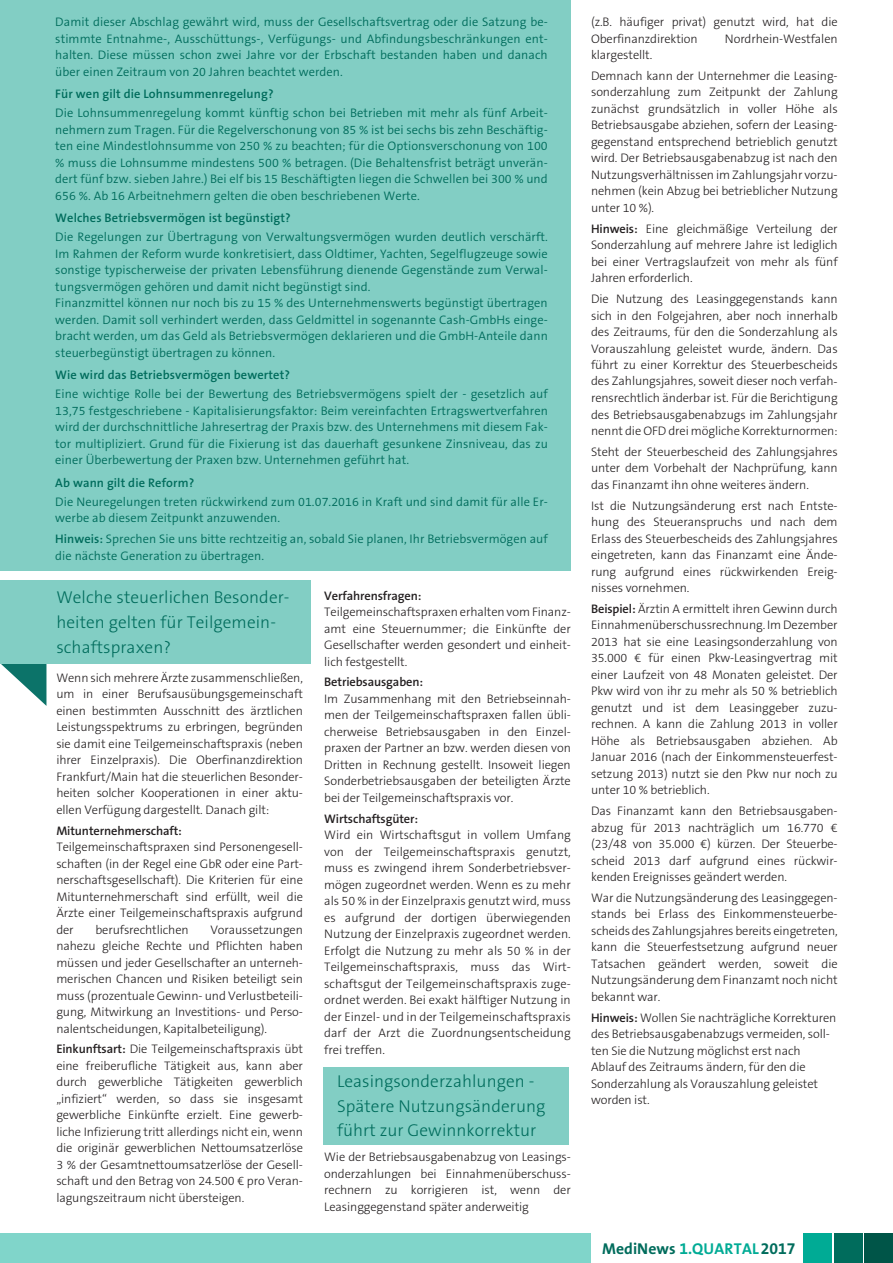
<style>
.page{position:relative;width:893px;height:1263px;background:#fff}
.page>*{position:absolute;margin:0;border:0;box-sizing:border-box;transform-origin:0 0}
.t1{font:300 17.25px/24.8px "The Sans B Plus W3";letter-spacing:.005em;color:#006c5c}
.t2{font:700 15.75px "The Sans B Plus W7";letter-spacing:.005em;color:#006c5c}
.t3{font:300 12.45px/16.5px "The Sans B Plus W3";letter-spacing:-.01em;color:#231f20;text-align:justify}
.t4{font:300 12.45px/16.5px "The Sans B Plus W4";letter-spacing:.005em;color:#006c5c;text-align:justify}
.t5{font:600 12.45px "The Sans B Plus W6";letter-spacing:.01em;color:#006c5c}
.t6{font:600 12.45px "The Sans B Plus W6";letter-spacing:-.01em;color:#231f20}
.s1{font-family:"The Sans B Plus W6";font-weight:600}
.s2{color:#00ab95}
</style>
<div class="page">
<div style="left:323px;top:1067px;width:246px;height:77px;background:#82cec4"></div>
<svg style="left:0;top:663px;width:46px;height:43px"></svg>
<div style="left:0;top:580px;width:310px;height:83px;background:#82cec4"></div>
<div style="left:0;top:0;width:571px;height:570px;background:#82cec4"></div>
<div style="left:0;top:1233px;width:591px;height:30px;background:#80d5ca"></div>
<div style="left:834px;top:1233px;width:29px;height:30px;background:#006c5c"></div>
<div style="left:864px;top:1233px;width:29px;height:30px;background:#005548"></div>
<div style="left:803px;top:1233px;width:29px;height:30px;background:#00ab95"></div>
<p class="t4" style="left:55px;top:14px;width:494px">Damit dieser Abschlag gewährt wird, muss der Gesellschaftsvertrag oder die Satzung be&shy;stimmte Entnahme-, Ausschüttungs-, Verfügungs- und Abfindungsbeschränkungen ent&shy;halten. Diese müssen schon zwei Jahre vor der Erbschaft bestanden haben und danach über einen Zeitraum von 20 Jahren beachtet werden.</p>
<p class="t5" style="left:55px;top:86px;width:220px">Für wen gilt die Lohnsummenregelung?</p>
<p class="t4" style="left:55px;top:105px;width:494px">Die Lohnsummenregelung kommt künftig schon bei Betrieben mit mehr als fünf Arbeit&shy;nehmern zum Tragen. Für die Regelverschonung von 85 % ist bei sechs bis zehn Beschäftig&shy;ten eine Mindestlohnsumme von 250 % zu beachten; für die Optionsverschonung von 100 % muss die Lohnsumme mindestens 500 % betragen. (Die Behaltensfrist beträgt unverän&shy;dert fünf bzw. sieben Jahre.) Bei elf bis 15 Beschäftigten liegen die Schwellen bei 300 % und 656 %. Ab 16 Arbeitnehmern gelten die oben beschriebenen Werte.</p>
<p class="t5" style="left:55px;top:210px;width:237px">Welches Betriebsvermögen ist begünstigt?</p>
<p class="t4" style="left:55px;top:229px;width:494px;text-align:left">Die Regelungen zur Übertragung von Verwaltungsvermögen wurden deutlich verschärft.<br>Im Rahmen der Reform wurde konkretisiert, dass Oldtimer, Yachten, Segelflugzeuge sowie sonstige typischerweise der privaten Lebensführung dienende Gegenstände zum Verwal&shy;tungsvermögen gehören und damit nicht begünstigt sind.<br>Finanzmittel können nur noch bis zu 15 % des Unternehmenswerts begünstigt übertragen werden. Damit soll verhindert werden, dass Geldmittel in sogenannte Cash-GmbHs einge&shy;bracht werden, um das Geld als Betriebsvermögen deklarieren und die GmbH-Anteile dann steuerbegünstigt übertragen zu können.</p>
<p class="t5" style="left:55px;top:367px;width:236px">Wie wird das Betriebsvermögen bewertet?</p>
<p class="t4" style="left:55px;top:386px;width:494px">Eine wichtige Rolle bei der Bewertung des Betriebsvermögens spielt der - gesetzlich auf 13,75 festgeschriebene - Kapitalisierungsfaktor: Beim vereinfachten Ertragswertverfahren wird der durchschnittliche Jahresertrag der Praxis bzw. des Unternehmens mit diesem Fak&shy;tor multipliziert. Grund für die Fixierung ist das dauerhaft gesunkene Zinsniveau, das zu einer Überbewertung der Praxen bzw. Unternehmen geführt hat.</p>
<p class="t5" style="left:55px;top:474px;width:140px">Ab wann gilt die Reform?</p>
<p class="t4" style="left:55px;top:493px;width:494px">Die Neuregelungen treten rückwirkend zum 01.07.2016 in Kraft und sind damit für alle Er&shy;werbe ab diesem Zeitpunkt anzuwenden.</p>
<p class="t4" style="left:55px;top:531px;width:494px"><span class="s1">Hinweis:</span> Sprechen Sie uns bitte rechtzeitig an, sobald Sie planen, Ihr Betriebsvermögen auf die nächste Generation zu übertragen.</p>
<h1 class="t1" style="left:56px;top:585px;width:235px">Welche steuerlichen Besonder&shy;heiten gelten für Teilgemein&shy;schaftspraxen?</h1>
<p class="t3" style="left:56px;top:669px;width:248px">Wenn sich mehrere Ärzte zusammenschließen, um in einer Berufsausübungsgemeinschaft einen bestimmten Ausschnitt des ärztlichen Leistungsspektrums zu erbringen, begründen sie damit eine Teilgemeinschaftspraxis (neben ihrer Einzelpraxis). Die Oberfinanzdirektion Frankfurt/Main hat die steuerlichen Besonder&shy;heiten solcher Kooperationen in einer aktu&shy;ellen Verfügung dargestellt. Danach gilt:</p>
<p class="t6" style="left:56px;top:822px;width:127px">Mitunternehmerschaft:</p>
<p class="t3" style="left:56px;top:839px;width:248px">Teilgemeinschaftspraxen sind Personengesell&shy;schaften (in der Regel eine GbR oder eine Part&shy;nerschaftsgesellschaft). Die Kriterien für eine Mitunternehmerschaft sind erfüllt, weil die Ärzte einer Teilgemeinschaftspraxis aufgrund der</p>
<p class="t3" style="left:95px;top:921px;width:95px">berufsrechtlichen</p>
<p class="t3" style="left:56px;top:921px;width:248px;text-indent:154px">Voraussetzungen nahezu gleiche Rechte und Pflichten haben müssen und jeder Gesellschafter an unterneh&shy;merischen Chancen und Risiken beteiligt sein muss (prozentuale Gewinn- und Verlustbeteili&shy;gung, Mitwirkung an Investitions- und Perso&shy;nalentscheidungen, Kapitalbeteiligung).</p>
<p class="t3" style="left:56px;top:1041px;width:248px"><span class="s1">Einkunftsart:</span> Die Teilgemeinschaftspraxis übt eine freiberufliche Tätigkeit aus, kann aber durch gewerbliche Tätigkeiten gewerblich „infiziert“ werden, so dass sie insgesamt gewerbliche Einkünfte erzielt. Eine gewerb&shy;liche Infizierung tritt allerdings nicht ein, wenn die originär gewerblichen Nettoumsatzerlöse 3 % der Gesamtnettoumsatzerlöse der Gesell&shy;schaft und den Betrag von 24.500 € pro Veran&shy;lagungszeitraum nicht übersteigen.</p>
<p class="t6" style="left:324px;top:587px;width:99px">Verfahrensfragen:</p>
<p class="t3" style="left:324px;top:604px;width:248px">Teilgemeinschaftspraxen erhalten vom Finanz&shy;amt eine Steuernummer; die Einkünfte der Gesellschafter werden gesondert und einheit&shy;lich festgestellt.</p>
<p class="t6" style="left:324px;top:674px;width:100px">Betriebsausgaben:</p>
<p class="t3" style="left:324px;top:690px;width:248px">Im Zusammenhang mit den Betriebseinnah&shy;men der Teilgemeinschaftspraxen fallen übli&shy;cherweise Betriebsausgaben in den Einzel&shy;praxen der Partner an bzw. werden diesen von Dritten in Rechnung gestellt. Insoweit liegen Sonderbetriebsausgaben der beteiligten Ärzte bei der Teilgemeinschaftspraxis vor.</p>
<p class="t6" style="left:324px;top:810px;width:95px">Wirtschaftsgüter:</p>
<p class="t3" style="left:324px;top:827px;width:248px">Wird ein Wirtschaftsgut in vollem Umfang von der Teilgemeinschaftspraxis genutzt, muss es zwingend ihrem Sonderbetriebsver&shy;mögen zugeordnet werden. Wenn es zu mehr als 50 % in der Einzelpraxis genutzt wird, muss es aufgrund der dortigen überwiegenden Nutzung der Einzelpraxis zugeordnet werden.<br>Erfolgt die Nutzung zu mehr als 50 % in der Teilgemeinschaftspraxis, muss das Wirt&shy;schaftsgut der Teilgemeinschaftspraxis zuge&shy;ordnet werden. Bei exakt hälftiger Nutzung in der Einzel- und in der Teilgemeinschaftspraxis darf der Arzt die Zuordnungsentscheidung frei treffen.</p>
<h1 class="t1" style="left:337px;top:1069px;width:210px">Leasingsonderzahlungen -<br>Spätere Nutzungsänderung führt zur Gewinnkorrektur</h1>
<p class="t3" style="left:324px;top:1149px;width:248px">Wie der Betriebsausgabenabzug von Leasings&shy;onderzahlungen bei Einnahmenüberschuss&shy;rechnern zu korrigieren ist, wenn der Leasinggegenstand später anderweitig</p>
<p class="t3" style="left:591px;top:14px;width:248px">(z.B. häufiger privat) genutzt wird, hat die<br>Oberfinanzdirektion</p>
<p class="t3" style="left:725px;top:30px;width:114px">Nordrhein-Westfalen</p>
<p class="t3" style="left:591px;top:45px;width:248px;line-height:20.7px">klargestellt.<br>Demnach kann der Unternehmer die Leasing-</p>
<p class="t3" style="left:591px;top:84px;width:248px">sonderzahlung zum Zeitpunkt der Zahlung zunächst grundsätzlich in voller Höhe als Betriebsausgabe abziehen, sofern der Leasing&shy;gegenstand entsprechend betrieblich genutzt wird. Der Betriebsausgabenabzug ist nach den Nutzungsverhältnissen im Zahlungsjahr vorzu&shy;nehmen (kein Abzug bei betrieblicher Nutzung unter 10 %).</p>
<p class="t3" style="left:591px;top:220px;width:248px"><span class="s1">Hinweis:</span> Eine gleichmäßige Verteilung der Sonderzahlung auf mehrere Jahre ist lediglich bei einer Vertragslaufzeit von mehr als fünf Jahren erforderlich.</p>
<p class="t3" style="left:591px;top:291px;width:248px">Die Nutzung des Leasinggegenstands kann sich in den Folgejahren, aber noch innerhalb des Zeitraums, für den die Sonderzahlung als Vorauszahlung geleistet wurde, ändern. Das führt zu einer Korrektur des Steuerbescheids des Zahlungsjahres, soweit dieser noch verfah&shy;rensrechtlich änderbar ist. Für die Berichtigung des Betriebsausgabenabzugs im Zahlungsjahr nennt die OFD drei mögliche Korrekturnormen:</p>
<p class="t3" style="left:591px;top:443px;width:248px">Steht der Steuerbescheid des Zahlungsjahres unter dem Vorbehalt der Nachprüfung, kann das Finanzamt ihn ohne weiteres ändern.</p>
<p class="t3" style="left:591px;top:497px;width:248px">Ist die Nutzungsänderung erst nach Entste&shy;hung des Steueranspruchs und nach dem Erlass des Steuerbescheids des Zahlungsjahres eingetreten, kann das Finanzamt eine Ände&shy;rung aufgrund eines rückwirkenden Ereig&shy;nisses vornehmen.</p>
<p class="t3" style="left:591px;top:600px;width:248px"><span class="s1">Beispiel:</span> Ärztin A ermittelt ihren Gewinn durch Einnahmenüberschussrechnung. Im Dezember 2013 hat sie eine Leasingsonderzahlung von 35.000 € für einen Pkw-Leasingvertrag mit einer Laufzeit von 48 Monaten geleistet. Der Pkw wird von ihr zu mehr als 50 % betrieblich genutzt und ist dem Leasinggeber zuzu&shy;rechnen. A kann die Zahlung 2013 in voller Höhe als Betriebsausgaben abziehen. Ab Januar 2016 (nach der Einkommensteuerfest&shy;setzung 2013) nutzt sie den Pkw nur noch zu unter 10 % betrieblich.</p>
<p class="t3" style="left:591px;top:803px;width:248px">Das Finanzamt kann den Betriebsausgaben&shy;abzug für 2013 nachträglich um 16.770 € (23/48 von 35.000 €) kürzen. Der Steuerbe&shy;scheid 2013 darf aufgrund eines rückwir&shy;kenden Ereignisses geändert werden.</p>
<p class="t3" style="left:591px;top:889px;width:248px">War die Nutzungsänderung des Leasinggegen&shy;stands bei Erlass des Einkommensteuerbe&shy;scheids des Zahlungsjahres bereits eingetreten, kann die Steuerfestsetzung aufgrund neuer Tatsachen geändert werden, soweit die Nutzungsänderung dem Finanzamt noch nicht bekannt war.</p>
<p class="t3" style="left:591px;top:1009px;width:247px;text-align:left"><span class="s1">Hinweis:</span> Wollen Sie nachträgliche Korrekturen des Betriebsausgabenabzugs vermeiden, soll&shy;ten Sie die Nutzung möglichst erst nach Ablauf des Zeitraums ändern, für den die Sonderzahlung als Vorauszahlung geleistet worden ist.</p>
<p class="t2" style="left:602px;top:1238px;width:195px">MediNews <span class="s2">1.QUARTAL</span>2017</p>
</div>
